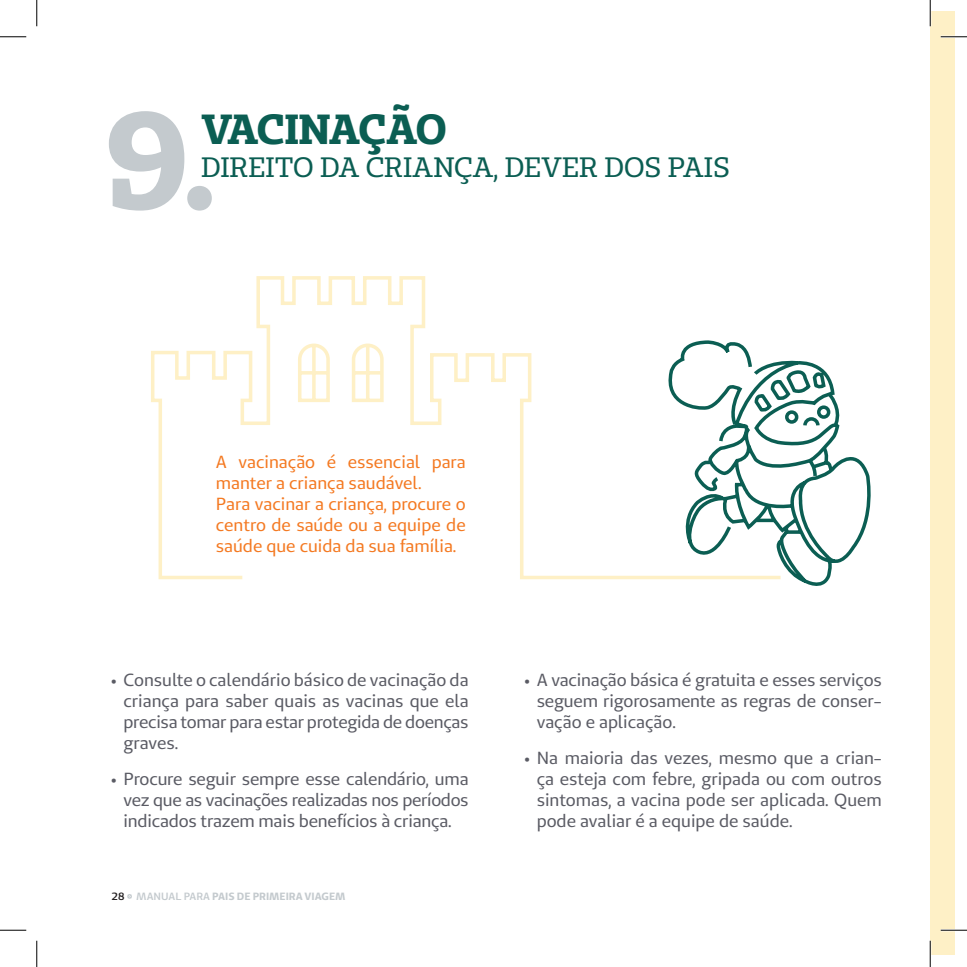
<style>
.page{position:relative;width:967px;height:967px;background:#fff}
.page>*{position:absolute;margin:0;border:0;box-sizing:border-box;transform-origin:0 0}
.t1{font:700 136.5px "Unimed Slab";color:#c4cace}
.t2{font:700 42px "Unimed Slab";letter-spacing:-.045em;color:#0b5e53}
.t3{font:28px "Unimed Slab";color:#0b5e53}
.t4{font:17.5px/21px "Unimed Sans";letter-spacing:-.01em;color:#5a5b64;text-align:justify}
.t5{font:17.5px/21px "Unimed Sans";color:#f47921}
.t6{font:700 10.5px "Unimed Sans";color:#c4cace}
.s1{font-weight:600;color:#231f20}
.s2{font-weight:600}
</style>
<div class="page">
<div style="left:930px;top:12px;width:24px;height:942px;background:#fef0c6"></div>
<svg style="left:127px;top:894px;width:5px;height:4px"></svg>
<svg style="left:784px;top:360px;width:87px;height:226px"></svg>
<svg style="left:151px;top:276px;width:633px;height:304px"></svg>
<hr style="left:940px;top:36px;width:26px;height:2px;background:#fff">
<hr style="left:940px;top:929px;width:26px;height:2px;background:#fff">
<hr style="left:929px;top:0;width:2px;height:26px;background:#fff">
<hr style="left:929px;top:940px;width:2px;height:26px;background:#fff">
<svg style="left:0;top:36px;width:26px;height:1px"></svg>
<svg style="left:940px;top:36px;width:26px;height:1px"></svg>
<svg style="left:0;top:929px;width:26px;height:1px"></svg>
<svg style="left:940px;top:929px;width:26px;height:1px"></svg>
<svg style="left:36px;top:0;width:1px;height:26px"></svg>
<svg style="left:36px;top:940px;width:1px;height:26px"></svg>
<svg style="left:929px;top:0;width:1px;height:26px"></svg>
<svg style="left:929px;top:940px;width:1px;height:26px"></svg>
<h2 class="t2" style="left:201px;top:101px;width:247px">VACINAÇÃO</h2>
<h3 class="t3" style="left:201px;top:149px;width:530px">DIREITO DA CRIANÇA, DEVER DOS PAIS</h3>
<h1 class="t1" style="left:105px;top:70px;width:112px">9.</h1>
<p class="t5" style="left:216px;top:451px;width:251px">A vacinação é essencial para manter a criança saudável.<br>Para vacinar a criança, procure o centro de saúde ou a equipe de saúde que cuida da sua família.</p>
<p class="t4" style="left:123px;top:669px;width:346px;text-indent:-12px">• Consulte o calendário básico de vacinação da criança para saber quais as vacinas que ela precisa tomar para estar protegida de doenças graves.</p>
<p class="t4" style="left:123px;top:768px;width:346px;text-indent:-12px">• Procure seguir sempre esse calendário, uma vez que as vacinações realizadas nos períodos indicados trazem mais benefícios à criança.</p>
<p class="t6" style="left:112px;top:889px;width:235px"><span class="s1">28</span> <sup>.</sup> <span class="s2">MANUAL PARA</span> PAIS DE PRIMEIRA VIAGEM</p>
<p class="t4" style="left:536px;top:669px;width:346px;text-indent:-12px">• A vacinação básica é gratuita e esses serviços seguem rigorosamente as regras de conser&shy;vação e aplicação.</p>
<p class="t4" style="left:536px;top:747px;width:346px;text-indent:-12px">• Na maioria das vezes, mesmo que a crian&shy;ça esteja com febre, gripada ou com outros sintomas, a vacina pode ser aplicada. Quem pode avaliar é a equipe de saúde.</p>
</div>
